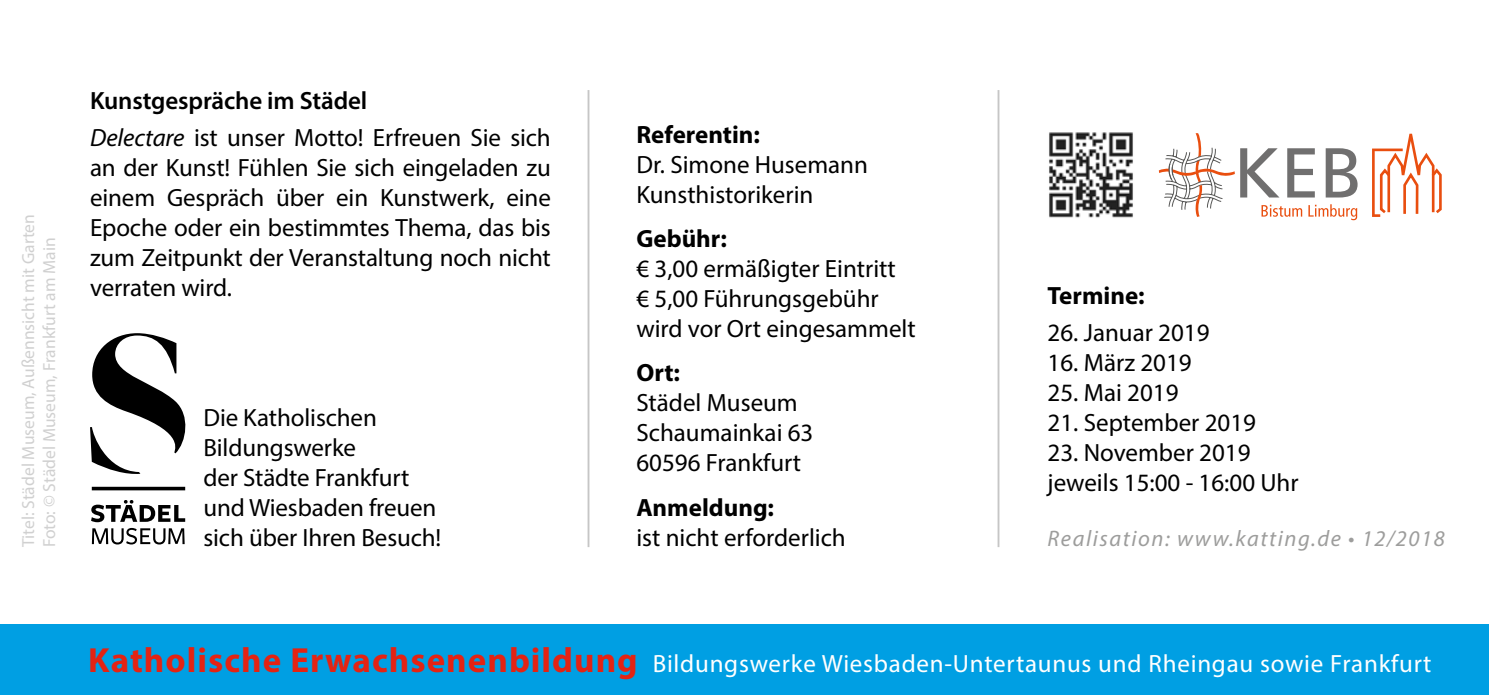
<style>
.page{position:relative;width:1489px;height:695px;background:#fff}
.page>*{position:absolute;margin:0;border:0;box-sizing:border-box;transform-origin:0 0}
.t1{font:25px/30px "Myriad Pro";color:#000}
.t2{font:25px "Myriad Pro";letter-spacing:.03em;color:#fff}
.t3{font:700 25px "Myriad Pro";color:#000}
.t4{font:italic 22.5px "Myriad Pro";letter-spacing:.07em;color:#9d9d9c}
.t5{font:17.5px/21px "Myriad Pro";color:#d0d0d0}
.s1{font-weight:600}
.s2{font-style:italic}
.s3{font-weight:700;font-size:35px;color:#e42313}
</style>
<div class="page">
<img style="left:1049px;top:132px;width:84px;height:86px">
<svg style="left:90px;top:333px;width:95px;height:211px"></svg>
<div style="left:0;top:624px;width:1488px;height:70px;background:#009fe3"></div>
<hr style="left:587px;top:90px;width:2px;height:457px;background:#c6c6c6">
<hr style="left:997px;top:90px;width:2px;height:457px;background:#c6c6c6">
<svg style="left:1372px;top:134px;width:69px;height:83px"></svg>
<svg style="left:1240px;top:148px;width:39px;height:49px"></svg>
<svg style="left:1287px;top:148px;width:27px;height:49px"></svg>
<svg style="left:1325px;top:148px;width:32px;height:49px"></svg>
<svg style="left:1261px;top:205px;width:41px;height:12px"></svg>
<svg style="left:1308px;top:204px;width:49px;height:16px"></svg>
<svg style="left:1158px;top:133px;width:76px;height:84px"></svg>
<p class="t5" style="left:18px;top:547px;width:335px;rotate:-90deg">Titel: Städel Museum, Außennsicht mit Garten<br>Foto: © Städel Museum, Frankfurt am Main</p>
<p class="t1" style="left:90px;top:81px;width:462px;line-height:37px"><span class="s1">Kunstgespräche im Städel<br></span><span class="s2">Delectare</span> ist unser Motto! Erfreuen Sie sich</p>
<p class="t1" style="left:90px;top:152px;width:462px;text-align:justify">an der Kunst! Fühlen Sie sich eingeladen zu einem Gespräch über ein Kunstwerk, eine Epoche oder ein bestimmtes Thema, das bis zum Zeitpunkt der Veranstaltung noch nicht verraten wird.</p>
<p class="t1" style="left:203px;top:401px;width:239px">Die Katholischen<br>Bildungswerke<br>der Städte Frankfurt und Wiesbaden freuen sich über Ihren Besuch!</p>
<p class="t3" style="left:636px;top:118px;width:125px">Referentin:</p>
<p class="t1" style="left:636px;top:149px;width:233px">Dr. Simone Husemann<br>Kunsthistorikerin</p>
<p class="t3" style="left:636px;top:222px;width:92px">Gebühr:</p>
<p class="t1" style="left:636px;top:253px;width:281px">€ 3,00 ermäßigter Eintritt<br>€ 5,00 Führungsgebühr wird vor Ort eingesammelt</p>
<p class="t3" style="left:636px;top:356px;width:45px">Ort:</p>
<p class="t1" style="left:636px;top:387px;width:179px">Städel Museum<br>Schaumainkai 63<br>60596 Frankfurt</p>
<p class="t3" style="left:636px;top:490px;width:139px">Anmeldung:</p>
<p class="t1" style="left:636px;top:521px;width:211px">ist nicht erforderlich</p>
<p class="t3" style="left:1047px;top:279px;width:99px">Termine:</p>
<p class="t1" style="left:1047px;top:317px;width:163px">26. Januar 2019</p>
<p class="t1" style="left:1047px;top:347px;width:146px">16. März 2019</p>
<p class="t1" style="left:1047px;top:377px;width:132px">25. Mai 2019</p>
<p class="t1" style="left:1047px;top:407px;width:210px">21. September 2019</p>
<p class="t1" style="left:1047px;top:437px;width:252px">23. November 2019 jeweils 15:00 - 16:00 Uhr</p>
<p class="t4" style="left:1047px;top:525px;width:399px">Realisation: www.katting.de • 12/2018</p>
<p class="t2" style="left:88px;top:648px;width:1344px"><span class="s3">Katholische Erwachsenenbildung</span> Bildungswerke Wiesbaden-Untertaunus und Rheingau sowie Frankfurt</p>
</div>
